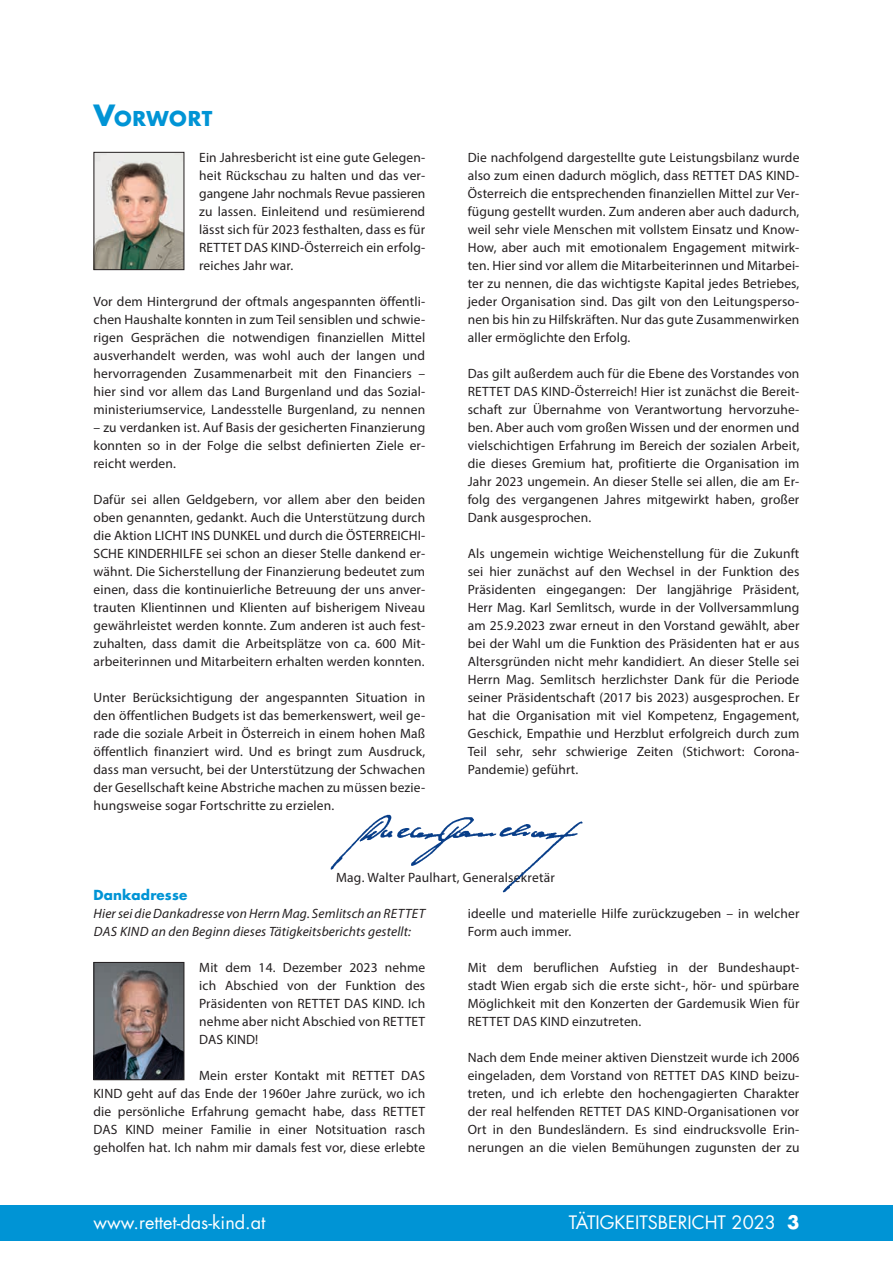
<style>
.page{position:relative;width:893px;height:1263px;background:#fff}
.page>*{position:absolute;margin:0;border:0;box-sizing:border-box;transform-origin:0 0}
.t1{font:700 19.95px "Futura Std";letter-spacing:.03em;color:#0094d5}
.t2{font:18px "Futura Std";color:#fff}
.t3{font:13.5px/18px "Myriad Pro";letter-spacing:.01em;color:#231f20;text-align:justify}
.t4{font:italic 13.5px/18px "Myriad Pro";letter-spacing:.01em;color:#231f20}
.t5{font:700 13.5px "Futura Std";letter-spacing:.01em;color:#0094d5}
.s1{font-size:28.5px}
.s2{font-weight:700}
</style>
<div class="page">
<div style="left:0;top:1205px;width:893px;height:35px;background:#0094d5"></div>
<img style="left:330px;top:814px;width:253px;height:79px">
<img style="left:96px;top:154px;width:86px;height:114px">
<div style="left:94px;top:152px;width:90px;height:118px;border:1px solid #231f20"></div>
<img style="left:96px;top:964px;width:86px;height:114px">
<div style="left:94px;top:962px;width:90px;height:118px;border:1px solid #231f20"></div>
<h1 class="t1" style="left:94px;top:105px;width:121px"><span class="s1">V</span>ORWORT</h1>
<p class="t3" style="left:199px;top:148px;width:228px">Ein Jahresbericht ist eine gute Gelegen&shy;heit Rückschau zu halten und das ver&shy;gangene Jahr nochmals Revue passieren zu lassen. Einleitend und resümierend lässt sich für 2023 festhalten, dass es für RETTET DAS KIND-Österreich ein erfolg&shy;reiches Jahr war.</p>
<p class="t3" style="left:94px;top:292px;width:333px">Vor dem Hintergrund der oftmals angespannten öffentli&shy;chen Haushalte konnten in zum Teil sensiblen und schwie&shy;rigen Gesprächen die notwendigen finanziellen Mittel ausverhandelt werden, was wohl auch der langen und hervorragenden Zusammenarbeit mit den Financiers – hier sind vor allem das Land Burgenland und das Sozial&shy;ministeriumservice, Landesstelle Burgenland, zu nennen</p>
<p class="t3" style="left:94px;top:418px;width:333px">– zu verdanken ist. Auf Basis der gesicherten Finanzierung konnten so in der Folge die selbst definierten Ziele er&shy;reicht werden.</p>
<p class="t3" style="left:94px;top:490px;width:333px">Dafür sei allen Geldgebern, vor allem aber den beiden oben genannten, gedankt. Auch die Unterstützung durch die Aktion LICHT INS DUNKEL und durch die ÖSTERREICHI-SCHE KINDERHILFE sei schon an dieser Stelle dankend er&shy;wähnt. Die Sicherstellung der Finanzierung bedeutet zum einen, dass die kontinuierliche Betreuung der uns anver&shy;trauten Klientinnen und Klienten auf bisherigem Niveau gewährleistet werden konnte. Zum anderen ist auch fest&shy;zuhalten, dass damit die Arbeitsplätze von ca. 600 Mit&shy;arbeiterinnen und Mitarbeitern erhalten werden konnten.</p>
<p class="t3" style="left:94px;top:688px;width:333px">Unter Berücksichtigung der angespannten Situation in den öffentlichen Budgets ist das bemerkenswert, weil ge&shy;rade die soziale Arbeit in Österreich in einem hohen Maß öffentlich finanziert wird. Und es bringt zum Ausdruck, dass man versucht, bei der Unterstützung der Schwachen der Gesellschaft keine Abstriche machen zu müssen bezie&shy;hungsweise sogar Fortschritte zu erzielen.</p>
<p class="t3" style="left:468px;top:148px;width:333px">Die nachfolgend dargestellte gute Leistungsbilanz wurde also zum einen dadurch möglich, dass RETTET DAS KIND-Österreich die entsprechenden finanziellen Mittel zur Ver&shy;fügung gestellt wurden. Zum anderen aber auch dadurch, weil sehr viele Menschen mit vollstem Einsatz und Know-How, aber auch mit emotionalem Engagement mitwirk&shy;ten. Hier sind vor allem die Mitarbeiterinnen und Mitarbei&shy;ter zu nennen, die das wichtigste Kapital jedes Betriebes, jeder Organisation sind. Das gilt von den Leitungsperso&shy;nen bis hin zu Hilfskräften. Nur das gute Zusammenwirken aller ermöglichte den Erfolg.</p>
<p class="t3" style="left:468px;top:364px;width:333px">Das gilt außerdem auch für die Ebene des Vorstandes von RETTET DAS KIND-Österreich! Hier ist zunächst die Bereit&shy;schaft zur Übernahme von Verantwortung hervorzuhe&shy;ben. Aber auch vom großen Wissen und der enormen und vielschichtigen Erfahrung im Bereich der sozialen Arbeit, die dieses Gremium hat, profitierte die Organisation im Jahr 2023 ungemein. An dieser Stelle sei allen, die am Er&shy;folg des vergangenen Jahres mitgewirkt haben, großer Dank ausgesprochen.</p>
<p class="t3" style="left:468px;top:544px;width:333px">Als ungemein wichtige Weichenstellung für die Zukunft sei hier zunächst auf den Wechsel in der Funktion des Präsidenten eingegangen: Der langjährige Präsident, Herr Mag. Karl Semlitsch, wurde in der Vollversammlung am 25.9.2023 zwar erneut in den Vorstand gewählt, aber bei der Wahl um die Funktion des Präsidenten hat er aus Altersgründen nicht mehr kandidiert. An dieser Stelle sei Herrn Mag. Semlitsch herzlichster Dank für die Periode seiner Präsidentschaft (2017 bis 2023) ausgesprochen. Er hat die Organisation mit viel Kompetenz, Engagement, Geschick, Empathie und Herzblut erfolgreich durch zum Teil sehr, sehr schwierige Zeiten (Stichwort: Corona-Pandemie) geführt.</p>
<p class="t3" style="left:336px;top:868px;width:220px">Mag. Walter Paulhart, Generalsekretär</p>
<p class="t5" style="left:94px;top:886px;width:95px">Dankadresse</p>
<p class="t4" style="left:94px;top:904px;width:333px">Hier sei die Dankadresse von Herrn Mag. Semlitsch an RETTET<br>DAS KIND an den Beginn dieses Tätigkeitsberichts gestellt:</p>
<p class="t3" style="left:199px;top:958px;width:228px">Mit dem 14. Dezember 2023 nehme ich Abschied von der Funktion des Präsidenten von RETTET DAS KIND. Ich nehme aber nicht Abschied von RETTET DAS KIND!</p>
<p class="t3" style="left:94px;top:1066px;width:333px;text-indent:106px">Mein erster Kontakt mit RETTET DAS KIND geht auf das Ende der 1960er Jahre zurück, wo ich die persönliche Erfahrung gemacht habe, dass RETTET DAS KIND meiner Familie in einer Notsituation rasch geholfen hat. Ich nahm mir damals fest vor, diese erlebte</p>
<p class="t3" style="left:468px;top:904px;width:333px">ideelle und materielle Hilfe zurückzugeben – in welcher<br>Form auch immer.</p>
<p class="t3" style="left:468px;top:958px;width:333px">Mit dem beruflichen Aufstieg in der Bundeshaupt&shy;stadt Wien ergab sich die erste sicht-, hör- und spürbare Möglichkeit mit den Konzerten der Gardemusik Wien für RETTET DAS KIND einzutreten.</p>
<p class="t3" style="left:468px;top:1048px;width:333px">Nach dem Ende meiner aktiven Dienstzeit wurde ich 2006 eingeladen, dem Vorstand von RETTET DAS KIND beizu&shy;treten, und ich erlebte den hochengagierten Charakter der real helfenden RETTET DAS KIND-Organisationen vor Ort in den Bundesländern. Es sind eindrucksvolle Erin&shy;nerungen an die vielen Bemühungen zugunsten der zu</p>
<h2 class="t2" style="left:94px;top:1211px;width:173px">www.rettet-das-kind.at</h2>
<h2 class="t2" style="left:569px;top:1211px;width:232px">TÄTIGKEITSBERICHT 2023 <span class="s2">3</span></h2>
</div>
